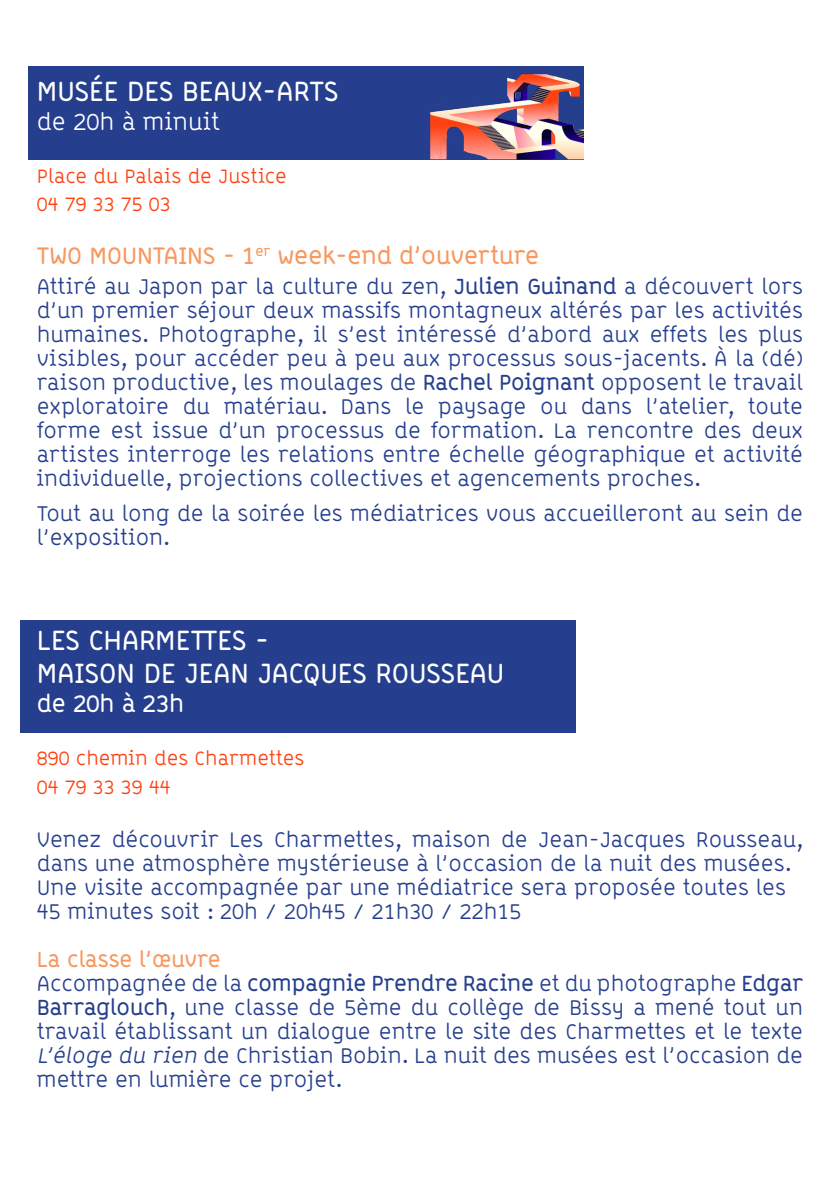
<style>
.page{position:relative;width:840px;height:1191px;background:#fff}
.page>*{position:absolute;margin:0;border:0;box-sizing:border-box;transform-origin:0 0}
.t1{font:700 28px/33.6px "B Line Chambery";color:#fff}
.t2{font:700 24px "B Line Chambery";color:#f79860}
.t3{font:24px "B Line Chambery";color:#fff}
.t4{font:700 24px "B Line Chambery";color:#fff}
.t5{font:22px/24px "B Line Chambery";color:#253f8e}
.t6{font:700 22px "B Line Chambery";color:#f79860}
.t7{font:20px/28.8px "B Line Chambery";color:#ff4111}
.s1{font-weight:700}
.s2{font-style:italic}
</style>
<div class="page">
<div style="left:28px;top:66px;width:555px;height:94px;background:#253f8e"></div>
<div style="left:21px;top:619px;width:554px;height:113px;background:#253f8e"></div>
<img style="left:430px;top:74px;width:153px;height:86px">
<p class="t1" style="left:37px;top:74px;width:303px">MUSÉE DES BEAUX-ARTS</p>
<p class="t3" style="left:37px;top:108px;width:184px">de 20h à minuit</p>
<p class="t7" style="left:37px;top:161px;width:251px">Place du Palais de Justice<br>04 79 33 75 03</p>
<p class="t2" style="left:37px;top:241px;width:503px">TWO MOUNTAINS - 1<sup>er</sup> week-end d’ouverture</p>
<p class="t5" style="left:37px;top:274px;width:767px;text-align:justify">Attiré au Japon par la culture du zen, <span class="s1">Julien Guinand</span> a découvert lors d’un premier séjour deux massifs montagneux altérés par les activités humaines. Photographe, il s’est intéressé d’abord aux effets les plus visibles, pour accéder peu à peu aux processus sous-jacents. À la (dé) raison productive, les moulages de <span class="s1">Rachel Poignant</span> opposent le travail exploratoire du matériau. Dans le paysage ou dans l’atelier, toute forme est issue d’un processus de formation. La rencontre des deux artistes interroge les relations entre échelle géographique et activité individuelle, projections collectives et agencements proches.</p>
<p class="t5" style="left:37px;top:501px;width:767px">Tout au long de la soirée les médiatrices vous accueilleront au sein de l’exposition.</p>
<p class="t1" style="left:37px;top:622px;width:468px">LES CHARMETTES -<br>MAISON DE JEAN JACQUES ROUSSEAU</p>
<p class="t4" style="left:37px;top:689px;width:149px">de 20h à 23h</p>
<p class="t7" style="left:37px;top:743px;width:269px">890 chemin des Charmettes<br>04 79 33 39 44</p>
<p class="t5" style="left:37px;top:827px;width:767px">Venez découvrir Les Charmettes, maison de Jean-Jacques Rousseau, dans une atmosphère mystérieuse à l’occasion de la nuit des musées.</p>
<p class="t5" style="left:37px;top:875px;width:750px">Une visite accompagnée par une médiatrice sera proposée toutes les<br>45 minutes soit : 20h / 20h45 / 21h30 / 22h15</p>
<p class="t6" style="left:37px;top:945px;width:185px">La classe l’œuvre</p>
<p class="t5" style="left:37px;top:971px;width:767px;text-align:justify">Accompagnée de la <span class="s1">compagnie Prendre Racine</span> et du photographe <span class="s1">Edgar Barraglouch</span>, une classe de 5ème du collège de Bissy a mené tout un travail établissant un dialogue entre le site des Charmettes et le texte <span class="s2">L’éloge du rien</span> de Christian Bobin. La nuit des musées est l’occasion de mettre en lumière ce projet.</p>
</div>
